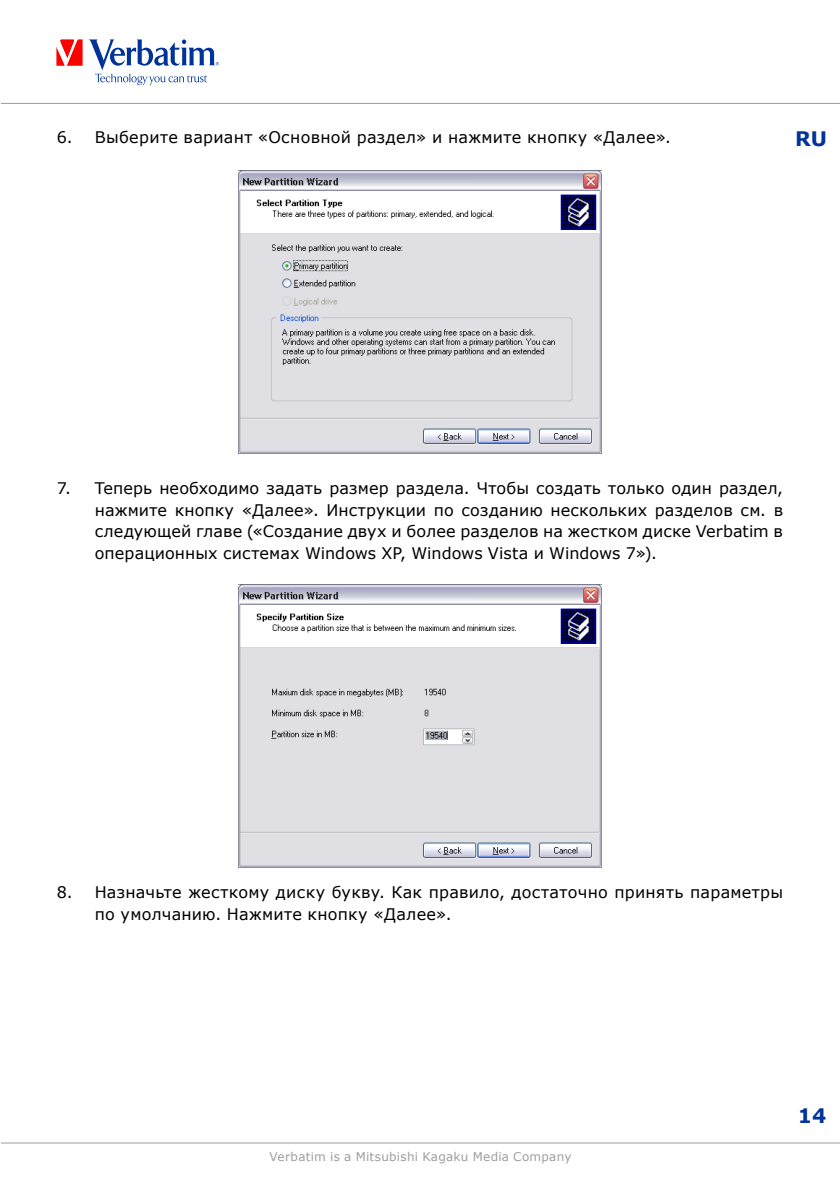
<style>
.page{position:relative;width:840px;height:1191px;background:#fff}
.page>*{position:absolute;margin:0;border:0;box-sizing:border-box;transform-origin:0 0}
.t1{font:700 20px "Verdana";color:#039}
.t2{font:16px/21.6px "Verdana";letter-spacing:.015em;color:#000;text-align:justify}
.t3{font:12px "Verdana";letter-spacing:.02em;color:#9c9e9f}
</style>
<div class="page">
<svg style="left:56px;top:39px;width:26px;height:27px"></svg>
<svg style="left:89px;top:39px;width:130px;height:46px"></svg>
<hr style="left:1px;top:1142px;width:838px;height:1px;background:#9c9e9f">
<hr style="left:1px;top:103px;width:838px;height:1px;background:#9c9e9f">
<img style="left:238px;top:170px;width:363px;height:283px">
<img style="left:238px;top:585px;width:363px;height:283px">
<p class="t2" style="left:57px;top:125px;width:615px">6. Выберите вариант «Основной раздел» и нажмите кнопку «Далее».</p>
<p class="t1" style="left:794px;top:126px;width:33px">RU</p>
<p class="t2" style="left:95px;top:477px;width:689px;text-indent:-38px">7. Теперь необходимо задать размер раздела. Чтобы создать только один раздел, нажмите кнопку «Далее». Инструкции по созданию нескольких разделов см. в следующей главе («Создание двух и более разделов на жестком диске Verbatim в операционных системах Windows XP, Windows Vista и Windows 7»).</p>
<p class="t2" style="left:95px;top:881px;width:689px;text-indent:-38px">8. Назначьте жесткому диску букву. Как правило, достаточно принять параметры по умолчанию. Нажмите кнопку «Далее».</p>
<p class="t3" style="left:269px;top:1148px;width:303px">Verbatim is a Mitsubishi Kagaku Media Company</p>
<p class="t1" style="left:797px;top:1103px;width:30px">14</p>
</div>
